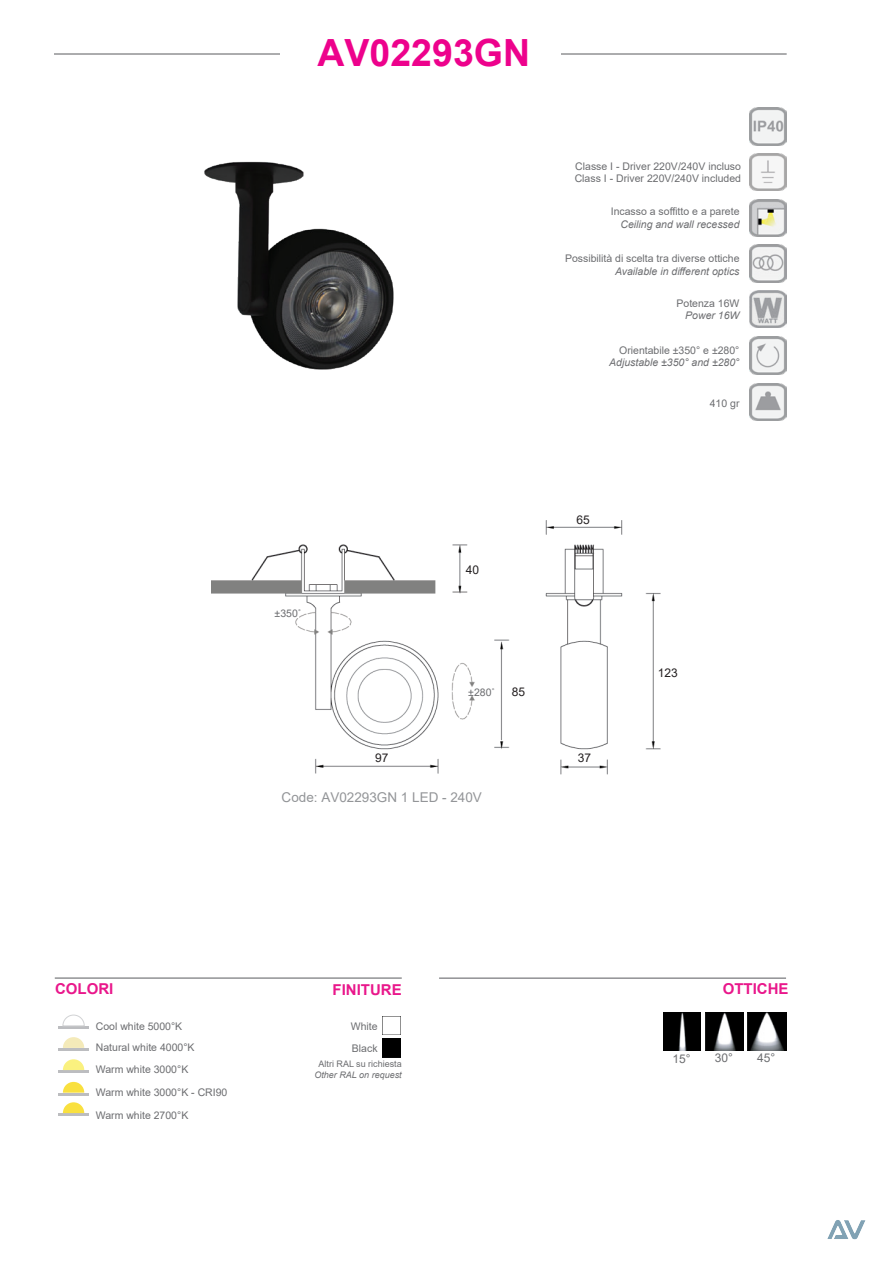
<style>
.page{position:relative;width:893px;height:1263px;background:#fff}
.page>*{position:absolute;margin:0;border:0;box-sizing:border-box;transform-origin:0 0}
.Nome_prodotto{font:700 37.5px "Arial";color:#ed028c}
.t1{font:700 15px "Arial";color:#e9178b}
.numeri_disegni{font:13.5px "Arial";color:#939598}
.numeri_disegni-2{font:12px "Arial";color:#231f20}
.t2{font:12px "Arial";color:#6c6d70}
.numeri_disegni-3{font:10.5px "Arial";color:#6c6d70}
.t3{font:italic 10.5px "Arial";color:#6c6d70}
.t4{font:9px/10.8px "Arial";color:#6c6d70;text-align:center}
.s1{font-style:italic}
</style>
<div class="page">
<hr style="left:54px;top:53px;width:733px;height:2px;background:#6c6d70">
<div style="left:280px;top:35px;width:281px;height:41px;background:#fff"></div>
<img style="left:204px;top:161px;width:190px;height:209px">
<hr style="left:55px;top:977px;width:347px;height:2px;background:#6c6d70">
<hr style="left:58px;top:1026px;width:31px;height:3px;background:#bcbdc0">
<hr style="left:58px;top:1048px;width:31px;height:3px;background:#bcbdc0">
<hr style="left:58px;top:1070px;width:31px;height:3px;background:#bcbdc0">
<hr style="left:58px;top:1093px;width:31px;height:2px;background:#bcbdc0">
<svg style="left:62px;top:1014px;width:23px;height:12px"></svg>
<svg style="left:63px;top:1037px;width:21px;height:11px"></svg>
<svg style="left:63px;top:1059px;width:21px;height:11px"></svg>
<svg style="left:63px;top:1082px;width:21px;height:11px"></svg>
<hr style="left:58px;top:1113px;width:31px;height:3px;background:#bcbdc0">
<svg style="left:63px;top:1102px;width:21px;height:11px"></svg>
<hr style="left:439px;top:977px;width:347px;height:2px;background:#6c6d70">
<img style="left:382px;top:1038px;width:19px;height:19px">
<img style="left:382px;top:1016px;width:19px;height:19px">
<img style="left:749px;top:108px;width:37px;height:37px">
<img style="left:749px;top:199px;width:37px;height:37px">
<img style="left:749px;top:245px;width:37px;height:37px">
<img style="left:749px;top:290px;width:37px;height:37px">
<img style="left:749px;top:337px;width:37px;height:37px">
<img style="left:749px;top:383px;width:37px;height:38px">
<img style="left:663px;top:1012px;width:38px;height:38px">
<img style="left:705px;top:1012px;width:38px;height:38px">
<img style="left:748px;top:1012px;width:38px;height:38px">
<img style="left:212px;top:521px;width:449px;height:254px">
<img style="left:749px;top:154px;width:37px;height:37px">
<img style="left:827px;top:1220px;width:39px;height:20px">
<p class="Nome_prodotto" style="left:318px;top:27px;width:214px">AV02293GN</p>
<p class="numeri_disegni-3" style="left:575px;top:159px;width:167px">Classe I - Driver 220V/240V incluso</p>
<p class="numeri_disegni-3" style="left:575px;top:171px;width:168px">Class I - Driver 220V/240V included</p>
<p class="numeri_disegni-3" style="left:611px;top:204px;width:130px">Incasso a soffitto e a parete</p>
<p class="numeri_disegni-3" style="left:565px;top:251px;width:176px">Possibilità di scelta tra diverse ottiche</p>
<p class="numeri_disegni-3" style="left:676px;top:296px;width:65px">Potenza 16W</p>
<p class="numeri_disegni-3" style="left:619px;top:343px;width:122px">Orientabile ±350° e ±280°</p>
<p class="t3" style="left:620px;top:218px;width:121px">Ceiling and wall recessed</p>
<p class="t3" style="left:615px;top:264px;width:126px">Available in different optics</p>
<p class="t3" style="left:685px;top:309px;width:56px">Power 16W</p>
<p class="t3" style="left:609px;top:356px;width:132px">Adjustable ±350° and ±280°</p>
<p class="numeri_disegni-3" style="left:710px;top:396px;width:31px">410 gr</p>
<p class="numeri_disegni-3" style="left:275px;top:606px;width:28px">±350˚</p>
<p class="numeri_disegni-2" style="left:466px;top:562px;width:15px">40</p>
<p class="numeri_disegni-3" style="left:468px;top:685px;width:28px">±280˚</p>
<p class="numeri_disegni-2" style="left:512px;top:684px;width:15px">85</p>
<p class="numeri_disegni-2" style="left:375px;top:749px;width:15px">97</p>
<p class="numeri_disegni" style="left:282px;top:788px;width:202px">Code: AV02293GN 1 LED - 240V</p>
<p class="numeri_disegni-2" style="left:576px;top:511px;width:15px">65</p>
<p class="numeri_disegni-2" style="left:578px;top:749px;width:15px">37</p>
<p class="numeri_disegni-2" style="left:658px;top:664px;width:22px">123</p>
<p class="t1" style="left:55px;top:978px;width:60px">COLORI</p>
<p class="t1" style="left:333px;top:979px;width:71px">FINITURE</p>
<p class="t1" style="left:723px;top:978px;width:67px">OTTICHE</p>
<p class="numeri_disegni-3" style="left:351px;top:1018px;width:28px">White</p>
<p class="numeri_disegni-3" style="left:352px;top:1041px;width:27px">Black</p>
<p class="numeri_disegni-3" style="left:96px;top:1019px;width:88px">Cool white 5000°K</p>
<p class="numeri_disegni-3" style="left:96px;top:1040px;width:100px">Natural white 4000°K</p>
<p class="numeri_disegni-3" style="left:96px;top:1062px;width:94px">Warm white 3000°K</p>
<p class="numeri_disegni-3" style="left:96px;top:1085px;width:133px">Warm white 3000°K - CRI90</p>
<p class="numeri_disegni-3" style="left:96px;top:1108px;width:94px">Warm white 2700°K</p>
<p class="t2" style="left:672px;top:1050px;width:20px">15°</p>
<p class="t2" style="left:715px;top:1050px;width:20px">30°</p>
<p class="t2" style="left:757px;top:1050px;width:20px">45°</p>
<p class="t4" style="left:314px;top:1059px;width:89px">Altri RAL su richiesta<br><span class="s1">Other RAL on request</span></p>
</div>
